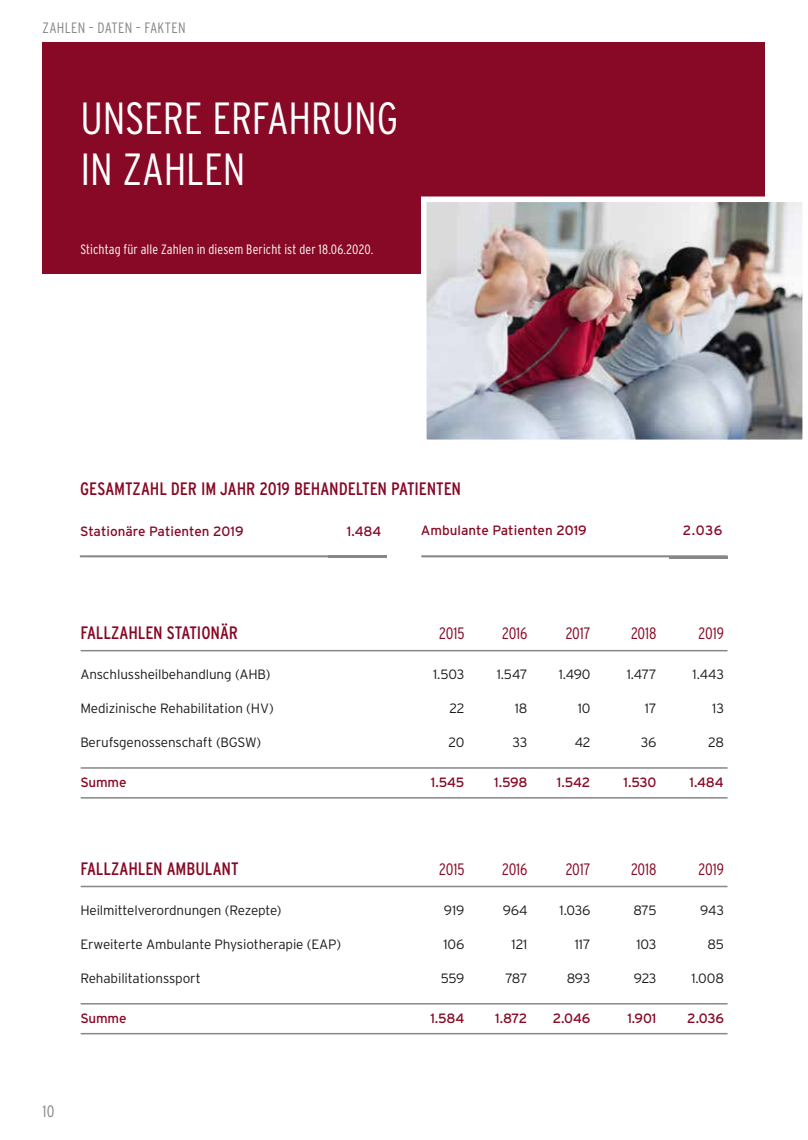
<style>
.page{position:relative;width:808px;height:1140px;background:#fff}
.page>*{position:absolute;margin:0;border:0;box-sizing:border-box;transform-origin:0 0}
.t1{font:300 condensed 45px/51px "Interstate";letter-spacing:-.005em;color:#fff}
.t2{font:condensed 18px "Interstate";letter-spacing:-.005em;color:#870925}
.t3{font:300 condensed 16.5px "Interstate";letter-spacing:-.01em;color:#870925}
.t4{font:300 condensed 16.5px "Interstate";color:#878786}
.t5{font:300 condensed 15px "Interstate";letter-spacing:.02em;color:#878786}
.t6{font:300 13.5px "Interstate";letter-spacing:-.01em;color:#1a1a18}
.t7{font:13.5px "Interstate";letter-spacing:-.01em;color:#870925}
.t8{font:300 condensed 13.5px "Interstate";letter-spacing:.005em;color:#fff}
</style>
<div class="page">
<div style="left:43px;top:42px;width:722px;height:232px;background:#870925"></div>
<hr style="left:81px;top:1003px;width:646px;height:1px;background:#878786">
<hr style="left:81px;top:1033px;width:646px;height:1px;background:#878786">
<hr style="left:81px;top:885px;width:646px;height:2px;background:#878786">
<div style="left:80px;top:555px;width:306px;height:2px;border:2px solid #878786"></div>
<hr style="left:328px;top:555px;width:58px;height:2px;background:#878786">
<div style="left:421px;top:555px;width:306px;height:2px;border:2px solid #878786"></div>
<hr style="left:669px;top:556px;width:58px;height:2px;background:#878786">
<hr style="left:81px;top:767px;width:646px;height:1px;background:#878786">
<hr style="left:81px;top:797px;width:646px;height:1px;background:#878786">
<hr style="left:81px;top:650px;width:646px;height:1px;background:#878786">
<img style="left:428px;top:203px;width:373px;height:235px">
<div style="left:421px;top:196px;width:387px;height:249px;border:6px solid #fff"></div>
<p class="t5" style="left:43px;top:19px;width:145px">ZAHLEN – DATEN – FAKTEN</p>
<h1 class="t1" style="left:80px;top:92px;width:319px">UNSERE ERFAHRUNG<br>IN ZAHLEN</h1>
<p class="t8" style="left:80px;top:242px;width:294px">Stichtag für alle Zahlen in diesem Bericht ist der 18.06.2020.</p>
<h2 class="t2" style="left:80px;top:479px;width:383px">GESAMTZAHL DER IM JAHR 2019 BEHANDELTEN PATIENTEN</h2>
<p class="t7" style="left:80px;top:523px;width:165px">Stationäre Patienten 2019</p>
<p class="t7" style="left:347px;top:523px;width:36px">1.484</p>
<p class="t7" style="left:421px;top:522px;width:167px">Ambulante Patienten 2019</p>
<p class="t7" style="left:683px;top:522px;width:41px">2.036</p>
<h2 class="t2" style="left:80px;top:622px;width:159px">FALLZAHLEN STATIONÄR</h2>
<p class="t3" style="left:439px;top:623px;width:27px">2015</p>
<p class="t3" style="left:502px;top:623px;width:27px">2016</p>
<p class="t3" style="left:566px;top:623px;width:26px">2017</p>
<p class="t3" style="left:631px;top:623px;width:27px">2018</p>
<p class="t3" style="left:699px;top:623px;width:27px">2019</p>
<p class="t6" style="left:80px;top:667px;width:192px">Anschlussheilbehandlung (AHB)</p>
<p class="t6" style="left:433px;top:667px;width:33px">1.503</p>
<p class="t6" style="left:497px;top:667px;width:32px">1.547</p>
<p class="t6" style="left:559px;top:667px;width:33px">1.490</p>
<p class="t6" style="left:627px;top:667px;width:31px">1.477</p>
<p class="t6" style="left:692px;top:667px;width:33px">1.443</p>
<p class="t6" style="left:80px;top:700px;width:195px">Medizinische Rehabilitation (HV)</p>
<p class="t6" style="left:449px;top:700px;width:16px">22</p>
<p class="t6" style="left:515px;top:700px;width:14px">18</p>
<p class="t6" style="left:578px;top:700px;width:14px">10</p>
<p class="t6" style="left:645px;top:700px;width:13px">17</p>
<p class="t6" style="left:712px;top:700px;width:13px">13</p>
<p class="t6" style="left:80px;top:734px;width:182px">Berufsgenossenschaft (BGSW)</p>
<p class="t6" style="left:448px;top:734px;width:17px">20</p>
<p class="t6" style="left:513px;top:734px;width:16px">33</p>
<p class="t6" style="left:575px;top:734px;width:17px">42</p>
<p class="t6" style="left:641px;top:734px;width:17px">36</p>
<p class="t6" style="left:708px;top:734px;width:17px">28</p>
<p class="t7" style="left:80px;top:775px;width:48px">Summe</p>
<p class="t7" style="left:431px;top:775px;width:35px">1.545</p>
<p class="t7" style="left:494px;top:775px;width:35px">1.598</p>
<p class="t7" style="left:557px;top:775px;width:35px">1.542</p>
<p class="t7" style="left:623px;top:775px;width:34px">1.530</p>
<p class="t7" style="left:689px;top:775px;width:36px">1.484</p>
<h2 class="t2" style="left:80px;top:858px;width:160px">FALLZAHLEN AMBULANT</h2>
<p class="t3" style="left:439px;top:859px;width:27px">2015</p>
<p class="t3" style="left:502px;top:859px;width:27px">2016</p>
<p class="t3" style="left:566px;top:859px;width:26px">2017</p>
<p class="t3" style="left:631px;top:859px;width:27px">2018</p>
<p class="t3" style="left:699px;top:859px;width:27px">2019</p>
<p class="t6" style="left:80px;top:902px;width:203px">Heilmittelverordnungen (Rezepte)</p>
<p class="t6" style="left:444px;top:902px;width:22px">919</p>
<p class="t6" style="left:503px;top:902px;width:26px">964</p>
<p class="t6" style="left:560px;top:902px;width:32px">1.036</p>
<p class="t6" style="left:633px;top:902px;width:25px">875</p>
<p class="t6" style="left:700px;top:902px;width:25px">943</p>
<p class="t6" style="left:80px;top:936px;width:262px">Erweiterte Ambulante Physiotherapie (EAP)</p>
<p class="t6" style="left:443px;top:936px;width:22px">106</p>
<p class="t6" style="left:512px;top:936px;width:17px">121</p>
<p class="t6" style="left:575px;top:936px;width:17px">117</p>
<p class="t6" style="left:636px;top:936px;width:22px">103</p>
<p class="t6" style="left:707px;top:936px;width:18px">85</p>
<p class="t6" style="left:80px;top:970px;width:122px">Rehabilitationssport</p>
<p class="t6" style="left:441px;top:970px;width:25px">559</p>
<p class="t6" style="left:505px;top:970px;width:24px">787</p>
<p class="t6" style="left:567px;top:970px;width:25px">893</p>
<p class="t6" style="left:634px;top:970px;width:24px">923</p>
<p class="t6" style="left:691px;top:970px;width:34px">1.008</p>
<p class="t7" style="left:80px;top:1010px;width:48px">Summe</p>
<p class="t7" style="left:430px;top:1010px;width:36px">1.584</p>
<p class="t7" style="left:495px;top:1010px;width:34px">1.872</p>
<p class="t7" style="left:553px;top:1010px;width:39px">2.046</p>
<p class="t7" style="left:627px;top:1010px;width:31px">1.901</p>
<p class="t7" style="left:687px;top:1010px;width:38px">2.036</p>
<p class="t4" style="left:43px;top:1102px;width:14px">10</p>
</div>
